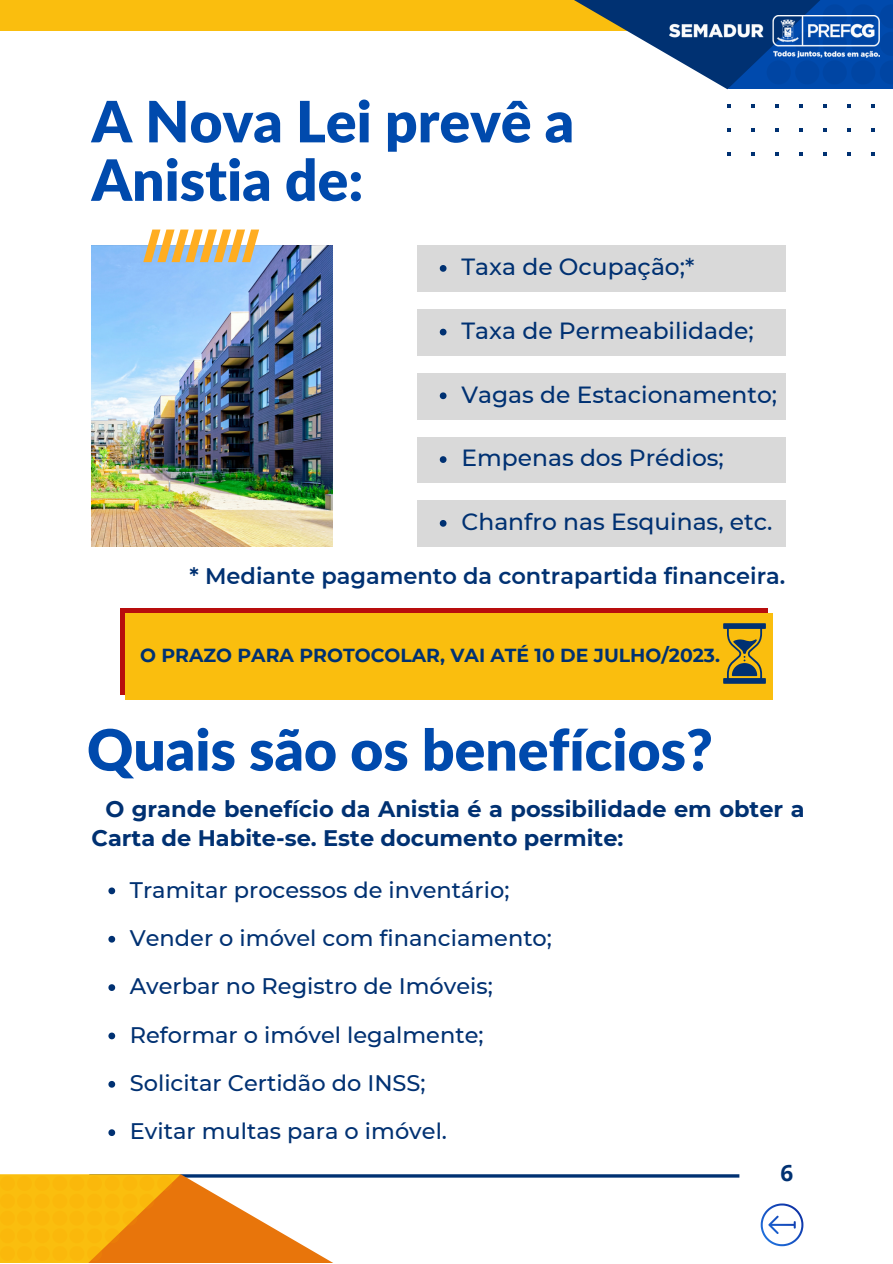
<style>
.page{position:relative;width:893px;height:1264px;background:#fff}
.page>*{position:absolute;margin:0;border:0;box-sizing:border-box;transform-origin:0 0}
.t1{font:900 57px/58.5px "Lato";color:#004aad}
.t2{font:500 23.4px "Montserrat";color:#003172}
.t3{font:500 22.5px/48.3px "Montserrat";color:#003172}
.t4{font:700 22.5px/29.2px "Montserrat";color:#003172}
.t5{font:600 22.5px "Montserrat";color:#003172}
.t6{font:700 22.5px "Open Sans";color:#003172}
.t7{font:700 18.9px "Montserrat";color:#003172}
</style>
<div class="page">
<svg style="left:727px;top:104px;width:4px;height:4px"></svg>
<svg style="left:727px;top:128px;width:4px;height:4px"></svg>
<svg style="left:727px;top:152px;width:4px;height:4px"></svg>
<svg style="left:751px;top:104px;width:4px;height:4px"></svg>
<svg style="left:751px;top:128px;width:4px;height:4px"></svg>
<svg style="left:751px;top:152px;width:4px;height:4px"></svg>
<svg style="left:775px;top:104px;width:4px;height:4px"></svg>
<svg style="left:775px;top:128px;width:4px;height:4px"></svg>
<svg style="left:775px;top:152px;width:4px;height:4px"></svg>
<svg style="left:799px;top:104px;width:3px;height:4px"></svg>
<svg style="left:799px;top:128px;width:3px;height:4px"></svg>
<svg style="left:799px;top:152px;width:3px;height:4px"></svg>
<svg style="left:823px;top:104px;width:3px;height:4px"></svg>
<svg style="left:823px;top:128px;width:3px;height:4px"></svg>
<svg style="left:823px;top:152px;width:3px;height:4px"></svg>
<svg style="left:847px;top:104px;width:3px;height:4px"></svg>
<svg style="left:847px;top:128px;width:3px;height:4px"></svg>
<svg style="left:847px;top:152px;width:3px;height:4px"></svg>
<svg style="left:871px;top:104px;width:3px;height:4px"></svg>
<svg style="left:871px;top:128px;width:3px;height:4px"></svg>
<svg style="left:871px;top:152px;width:3px;height:4px"></svg>
<svg style="left:108px;top:887px;width:7px;height:7px"></svg>
<svg style="left:108px;top:935px;width:7px;height:7px"></svg>
<svg style="left:108px;top:984px;width:7px;height:6px"></svg>
<svg style="left:108px;top:1032px;width:7px;height:7px"></svg>
<svg style="left:108px;top:1081px;width:7px;height:6px"></svg>
<svg style="left:108px;top:1129px;width:7px;height:6px"></svg>
<hr style="left:89px;top:1174px;width:650px;height:3px;background:#003172">
<div style="left:0;top:0;width:699px;height:31px;background:#fabe0e"></div>
<svg style="left:574px;top:0;width:153px;height:89px"></svg>
<svg style="left:727px;top:0;width:165px;height:89px;background:#003e92"></svg>
<svg style="left:766px;top:4px;width:126px;height:80px;background:#0145a2"></svg>
<img style="left:669px;top:15px;width:210px;height:43px">
<svg style="left:760px;top:1203px;width:43px;height:43px"></svg>
<img style="left:92px;top:246px;width:240px;height:300px">
<svg style="left:143px;top:229px;width:116px;height:33px"></svg>
<div style="left:417px;top:246px;width:368px;height:46px;background:#d9d9d9"></div>
<svg style="left:440px;top:265px;width:6px;height:7px"></svg>
<div style="left:417px;top:309px;width:368px;height:46px;background:#d9d9d9"></div>
<svg style="left:440px;top:329px;width:6px;height:6px"></svg>
<div style="left:417px;top:373px;width:368px;height:46px;background:#d9d9d9"></div>
<svg style="left:440px;top:392px;width:6px;height:7px"></svg>
<div style="left:417px;top:437px;width:368px;height:46px;background:#d9d9d9"></div>
<svg style="left:440px;top:456px;width:6px;height:7px"></svg>
<div style="left:417px;top:501px;width:368px;height:45px;background:#d9d9d9"></div>
<svg style="left:440px;top:520px;width:6px;height:6px"></svg>
<div style="left:120px;top:608px;width:647px;height:86px;background:#b80d0d"></div>
<div style="left:125px;top:613px;width:647px;height:86px;background:#fabe0e"></div>
<svg style="left:723px;top:623px;width:42px;height:60px"></svg>
<svg style="left:180px;top:1174px;width:237px;height:88px"></svg>
<svg style="left:0;top:1174px;width:180px;height:88px"></svg>
<svg style="left:0;top:1175px;width:172px;height:85px;background:#f6ab0b"></svg>
<h1 class="t1" style="left:92px;top:91px;width:484px">A Nova Lei prevê a<br>Anistia de:</h1>
<p class="t2" style="left:461px;top:252px;width:234px">Taxa de Ocupação;*</p>
<p class="t2" style="left:461px;top:316px;width:293px">Taxa de Permeabilidade;</p>
<p class="t2" style="left:461px;top:380px;width:317px">Vagas de Estacionamento;</p>
<p class="t2" style="left:461px;top:443px;width:264px">Empenas dos Prédios;</p>
<p class="t2" style="left:461px;top:507px;width:312px">Chanfro nas Esquinas, etc.</p>
<p class="t5" style="left:189px;top:562px;width:597px">* Mediante pagamento da contrapartida financeira.</p>
<p class="t7" style="left:140px;top:643px;width:581px">O PRAZO PARA PROTOCOLAR, VAI ATÉ 10 DE JULHO/2023.</p>
<h1 class="t1" style="left:87px;top:719px;width:627px">Quais são os benefícios?</h1>
<p class="t4" style="left:92px;top:794px;width:714px;text-indent:14px">O grande benefício da Anistia é a possibilidade em obter a<br>Carta de Habite-se. Este documento permite:</p>
<p class="t3" style="left:130px;top:865px;width:423px">Tramitar processos de inventário;<br>Vender o imóvel com financiamento;<br>Averbar no Registro de Imóveis;<br>Reformar o imóvel legalmente;<br>Solicitar Certidão do INSS;<br>Evitar multas para o imóvel.</p>
<p class="t6" style="left:780px;top:1156px;width:14px">6</p>
</div>
